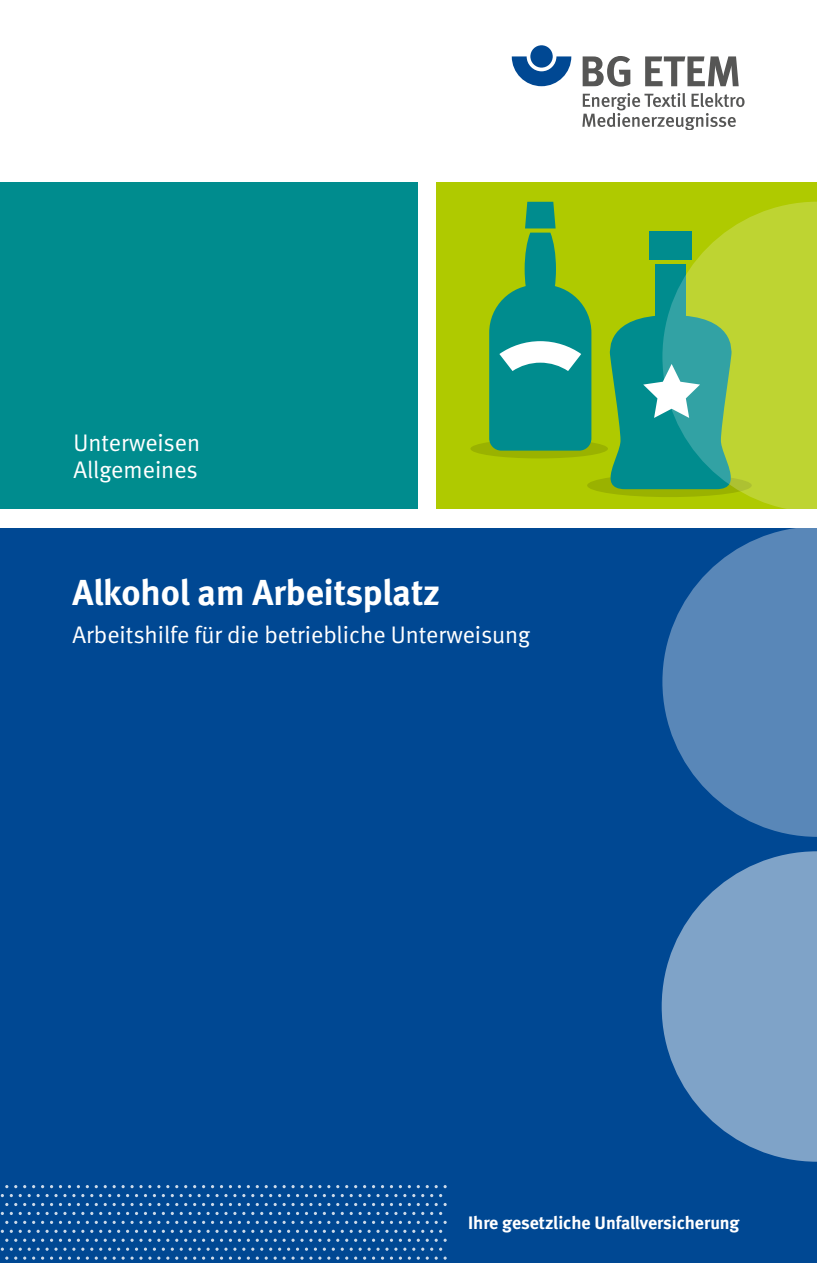
<style>
.page{position:relative;width:817px;height:1263px;background:#fff}
.page>*{position:absolute;margin:0;border:0;box-sizing:border-box;transform-origin:0 0}
.t1{font:700 36px "DGUV Meta";letter-spacing:-.005em;color:#fff}
.t2{font:24px/27px "DGUV Meta";color:#fff}
.t3{font:700 18px "DGUV Meta";color:#fff}
</style>
<div class="page">
<div style="left:0;top:528px;width:816px;height:735px;background:#004893"></div>
<div style="left:0;top:182px;width:417px;height:327px;background:#008c8e"></div>
<div style="left:436px;top:182px;width:380px;height:327px;background:#afca00"></div>
<svg style="left:587px;top:474px;width:164px;height:23px"></svg>
<div style="left:470px;top:439px;width:137px;height:19px;background:#9ab200;border-radius:50%"></div>
<svg style="left:489px;top:202px;width:173px;height:287px"></svg>
<svg style="left:511px;top:56px;width:60px;height:30px"></svg>
<div style="left:530px;top:45px;width:22px;height:23px;background:#004893;border-radius:50%"></div>
<svg style="left:582px;top:56px;width:48px;height:31px"></svg>
<svg style="left:645px;top:56px;width:93px;height:30px"></svg>
<svg style="left:582px;top:93px;width:162px;height:37px"></svg>
<svg style="left:661px;top:851px;width:155px;height:311px;fill:#7fa3c8"></svg>
<svg style="left:662px;top:528px;width:154px;height:309px;fill:#5987b8"></svg>
<svg style="left:662px;top:202px;width:154px;height:307px;fill:#bed432"></svg>
<svg style="left:256px;top:1185px;width:38px;height:3px"></svg>
<svg style="left:399px;top:1185px;width:38px;height:3px"></svg>
<svg style="left:256px;top:1203px;width:38px;height:3px"></svg>
<svg style="left:399px;top:1203px;width:38px;height:3px"></svg>
<svg style="left:256px;top:1221px;width:38px;height:3px"></svg>
<svg style="left:399px;top:1221px;width:38px;height:3px"></svg>
<svg style="left:180px;top:1194px;width:38px;height:3px"></svg>
<svg style="left:323px;top:1194px;width:38px;height:3px"></svg>
<svg style="left:180px;top:1212px;width:38px;height:3px"></svg>
<svg style="left:323px;top:1212px;width:38px;height:3px"></svg>
<svg style="left:180px;top:1230px;width:38px;height:3px"></svg>
<svg style="left:323px;top:1230px;width:38px;height:3px"></svg>
<svg style="left:233px;top:1239px;width:120px;height:21px"></svg>
<svg style="left:354px;top:1239px;width:92px;height:21px"></svg>
<svg style="left:104px;top:1185px;width:38px;height:3px"></svg>
<svg style="left:104px;top:1203px;width:38px;height:3px"></svg>
<svg style="left:104px;top:1221px;width:38px;height:3px"></svg>
<svg style="left:37px;top:1194px;width:38px;height:3px"></svg>
<svg style="left:37px;top:1212px;width:38px;height:3px"></svg>
<svg style="left:37px;top:1230px;width:38px;height:3px"></svg>
<svg style="left:1px;top:1239px;width:106px;height:21px"></svg>
<svg style="left:108px;top:1239px;width:124px;height:21px"></svg>
<p class="t2" style="left:73px;top:430px;width:128px">Unterweisen<br>Allgemeines</p>
<h1 class="t1" style="left:72px;top:571px;width:369px">Alkohol am Arbeitsplatz</h1>
<p class="t2" style="left:72px;top:622px;width:459px">Arbeitshilfe für die betriebliche Unterweisung</p>
<p class="t3" style="left:468px;top:1212px;width:273px">Ihre gesetzliche Unfallversicherung</p>
</div>
